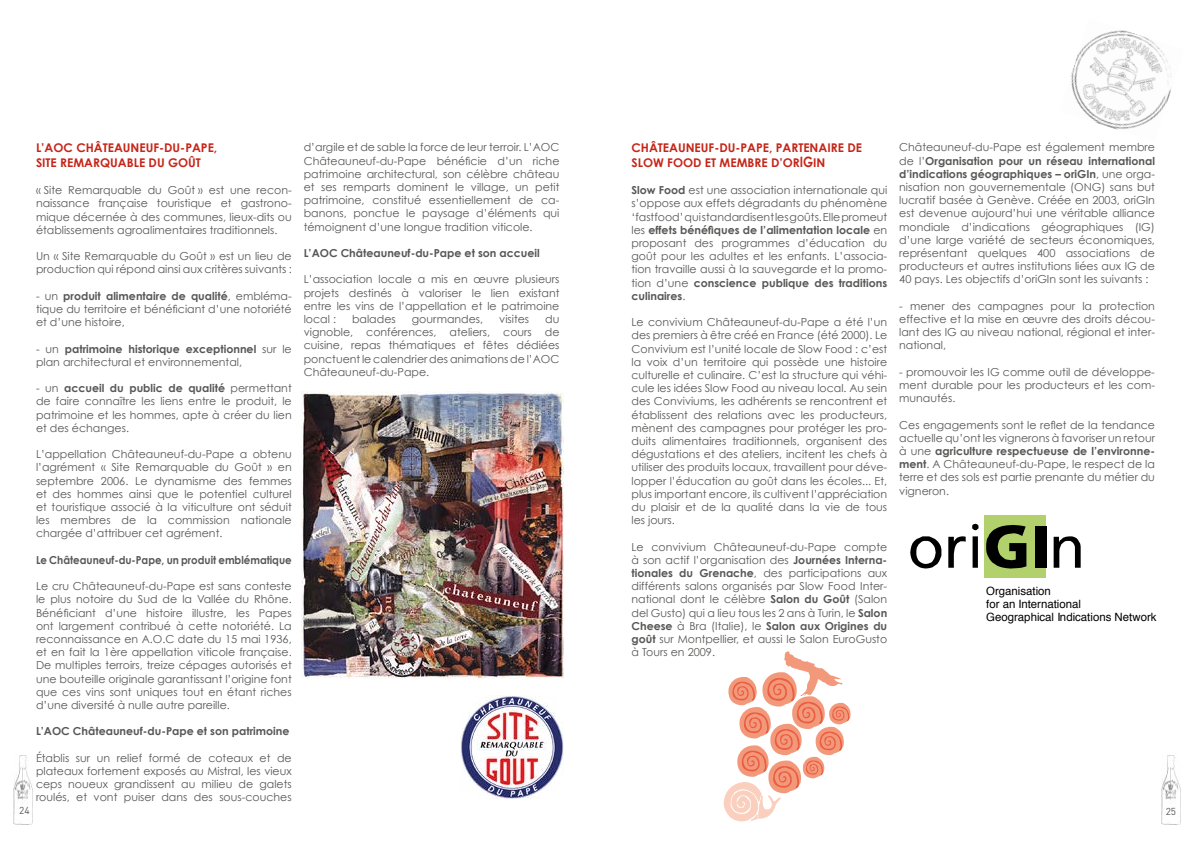
<style>
.page{position:relative;width:1191px;height:842px;background:#fff}
.page>*{position:absolute;margin:0;border:0;box-sizing:border-box;transform-origin:0 0}
.t1{font:700 12px/14.4px "Century Gothic";color:#c62518}
.t2{font:11.4px/13.2px "Helvetica";color:#000}
.t3{font:11px/13.2px "Century Gothic";color:#575756;text-align:justify}
.t4{font:700 11px "Century Gothic";color:#575756}
.t5{font:700 11px "Century Gothic";color:#575756;scale:.93 1}
.t6{font:10px "DIN";color:#575756}
.s1{font-weight:700}
.s2{font-size:14.3px}
</style>
<div class="page">
<img style="left:1161px;top:756px;width:19px;height:68px">
<img style="left:1070px;top:30px;width:102px;height:100px">
<img style="left:14px;top:756px;width:19px;height:68px">
<img style="left:301px;top:391px;width:263px;height:287px">
<img style="left:460px;top:695px;width:104px;height:104px">
<svg style="left:723px;top:651px;width:128px;height:171px"></svg>
<div style="left:984px;top:515px;width:62px;height:63px;background:#b2d06c"></div>
<svg style="left:910px;top:536px;width:31px;height:32px"></svg>
<svg style="left:948px;top:536px;width:17px;height:32px"></svg>
<svg style="left:972px;top:524px;width:6px;height:44px"></svg>
<svg style="left:986px;top:525px;width:40px;height:43px"></svg>
<div style="left:1035px;top:526px;width:11px;height:42px;background:#000"></div>
<svg style="left:1053px;top:536px;width:27px;height:32px"></svg>
<p class="t1" style="left:36px;top:140px;width:183px">L’AOC CHÂTEAUNEUF-DU-PAPE,<br>SITE REMARQUABLE DU GOÛT</p>
<p class="t3" style="left:36px;top:183px;width:257px">« Site Remarquable du Goût » est une recon&shy;naissance française touristique et gastrono&shy;mique décernée à des communes, lieux-dits ou établissements agroalimentaires traditionnels.</p>
<p class="t3" style="left:36px;top:249px;width:257px">Un « Site Remarquable du Goût » est un lieu de production qui répond ainsi aux critères suivants :</p>
<p class="t3" style="left:36px;top:289px;width:257px">- un <span class="s1">produit alimentaire de qualité</span>, embléma&shy;tique du territoire et bénéficiant d’une notoriété et d’une histoire,</p>
<p class="t3" style="left:36px;top:342px;width:257px">- un <span class="s1">patrimoine historique exceptionnel</span> sur le plan architectural et environnemental,</p>
<p class="t3" style="left:36px;top:381px;width:257px">- un <span class="s1">accueil du public de qualité</span> permettant de faire connaître les liens entre le produit, le patrimoine et les hommes, apte à créer du lien et des échanges.</p>
<p class="t3" style="left:36px;top:447px;width:257px">L’appellation Châteauneuf-du-Pape a obtenu l’agrément « Site Remarquable du Goût » en septembre 2006. Le dynamisme des femmes et des hommes ainsi que le potentiel culturel et touristique associé à la viticulture ont séduit les membres de la commission nationale chargée d’attribuer cet agrément.</p>
<p class="t5" style="left:36px;top:553px;width:276px">Le Châteauneuf-du-Pape, un produit emblématique</p>
<p class="t3" style="left:36px;top:579px;width:257px">Le cru Châteauneuf-du-Pape est sans conteste le plus notoire du Sud de la Vallée du Rhône.<br>Bénéficiant d’une histoire illustre, les Papes ont largement contribué à cette notoriété. La reconnaissance en A.O.C date du 15 mai 1936, et en fait la 1ère appellation viticole française.<br>De multiples terroirs, treize cépages autorisés et une bouteille originale garantissant l’origine font que ces vins sont uniques tout en étant riches d’une diversité à nulle autre pareille.</p>
<p class="t4" style="left:36px;top:724px;width:255px">L’AOC Châteauneuf-du-Pape et son patrimoine</p>
<p class="t3" style="left:36px;top:751px;width:257px">Établis sur un relief formé de coteaux et de plateaux fortement exposés au Mistral, les vieux ceps noueux grandissent au milieu de galets roulés, et vont puiser dans des sous-couches</p>
<p class="t3" style="left:304px;top:141px;width:257px">d’argile et de sable la force de leur terroir. L’AOC Châteauneuf-du-Pape bénéficie d’un riche patrimoine architectural, son célèbre château et ses remparts dominent le village, un petit patrimoine, constitué essentiellement de ca&shy;banons, ponctue le paysage d’éléments qui témoignent d’une longue tradition viticole.</p>
<p class="t4" style="left:304px;top:246px;width:238px">L’AOC Châteauneuf-du-Pape et son accueil</p>
<p class="t3" style="left:304px;top:273px;width:257px">L’association locale a mis en œuvre plusieurs projets destinés à valoriser le lien existant entre les vins de l’appellation et le patrimoine local :</p>
<p class="t3" style="left:352px;top:312px;width:45px">balades</p>
<p class="t3" style="left:412px;top:312px;width:73px">gourmandes,</p>
<p class="t3" style="left:499px;top:312px;width:31px">visites</p>
<p class="t3" style="left:304px;top:312px;width:257px;text-indent:241px">du vignoble, conférences, ateliers, cours de cuisine, repas thématiques et fêtes dédiées ponctuent le calendrier des animations de l’AOC Châteauneuf-du-Pape.</p>
<p class="t1" style="left:631px;top:140px;width:232px">CHÂTEAUNEUF-DU-PAPE, PARTENAIRE DE<br>SLOW FOOD ET MEMBRE D’OR<span class="s2">IG</span>IN</p>
<p class="t3" style="left:631px;top:183px;width:257px"><span class="s1">Slow Food</span> est une association internationale qui s’oppose aux effets dégradants du phénomène ‘fastfood’ qui standardisent les goûts. Elle promeut les <span class="s1">effets bénéfiques de l’alimentation locale</span> en proposant des programmes d’éducation du goût pour les adultes et les enfants. L’associa&shy;tion travaille aussi à la sauvegarde et la promo&shy;tion d’une <span class="s1">conscience publique des traditions culinaires</span>.</p>
<p class="t3" style="left:631px;top:315px;width:257px">Le convivium Châteauneuf-du-Pape a été l’un des premiers à être créé en France (été 2000). Le Convivium est l’unité locale de Slow Food : c’est la voix d’un territoire qui possède une histoire culturelle et culinaire. C’est la structure qui véhi&shy;cule les idées Slow Food au niveau local. Au sein des Conviviums, les adhérents se rencontrent et établissent des relations avec les producteurs, mènent des campagnes pour protéger les pro&shy;duits alimentaires traditionnels, organisent des dégustations et des ateliers, incitent les chefs à utiliser des produits locaux, travaillent pour déve&shy;lopper l’éducation au goût dans les écoles... Et, plus important encore, ils cultivent l’appréciation du plaisir et de la qualité dans la vie de tous les jours.</p>
<p class="t3" style="left:631px;top:540px;width:257px">Le convivium Châteauneuf-du-Pape compte à son actif l’organisation des <span class="s1">Journées Interna&shy;tionales du Grenache</span>, des participations aux différents salons organisés par Slow Food Inter&shy;national dont le célèbre <span class="s1">Salon du Goût</span> (Salon del Gusto) qui a lieu tous les 2 ans à Turin, le <span class="s1">Salon Cheese</span> à Bra (Italie), le <span class="s1">Salon aux Origines du goût</span> sur Montpellier, et aussi le Salon EuroGusto à Tours en 2009.</p>
<p class="t3" style="left:899px;top:141px;width:257px">Châteauneuf-du-Pape est également membre de l’<span class="s1">Organisation pour un réseau international d’indications géographiques – oriGIn</span>, une orga&shy;nisation non gouvernementale (ONG) sans but lucratif basée à Genève. Créée en 2003, oriGIn est devenue aujourd’hui une véritable alliance mondiale d’indications géographiques (IG) d’une large variété de secteurs économiques, représentant quelques 400 associations de producteurs et autres institutions liées aux IG de 40 pays. Les objectifs d’oriGIn sont les suivants :</p>
<p class="t3" style="left:899px;top:299px;width:257px">- mener des campagnes pour la protection effective et la mise en œuvre des droits décou&shy;lant des IG au niveau national, régional et inter&shy;national,</p>
<p class="t3" style="left:899px;top:365px;width:257px">- promouvoir les IG comme outil de développe&shy;ment durable pour les producteurs et les com&shy;munautés.</p>
<p class="t3" style="left:899px;top:418px;width:257px">Ces engagements sont le reflet de la tendance actuelle qu’ont les vignerons à favoriser un retour à une <span class="s1">agriculture respectueuse de l’environne&shy;ment</span>. A Châteauneuf-du-Pape, le respect de la terre et des sols est partie prenante du métier du vigneron.</p>
<p class="t2" style="left:986px;top:584px;width:172px">Organisation<br>for an International<br>Geographical Indications Network</p>
<p class="t6" style="left:19px;top:804px;width:12px">24</p>
<p class="t6" style="left:1165px;top:805px;width:12px">25</p>
</div>
